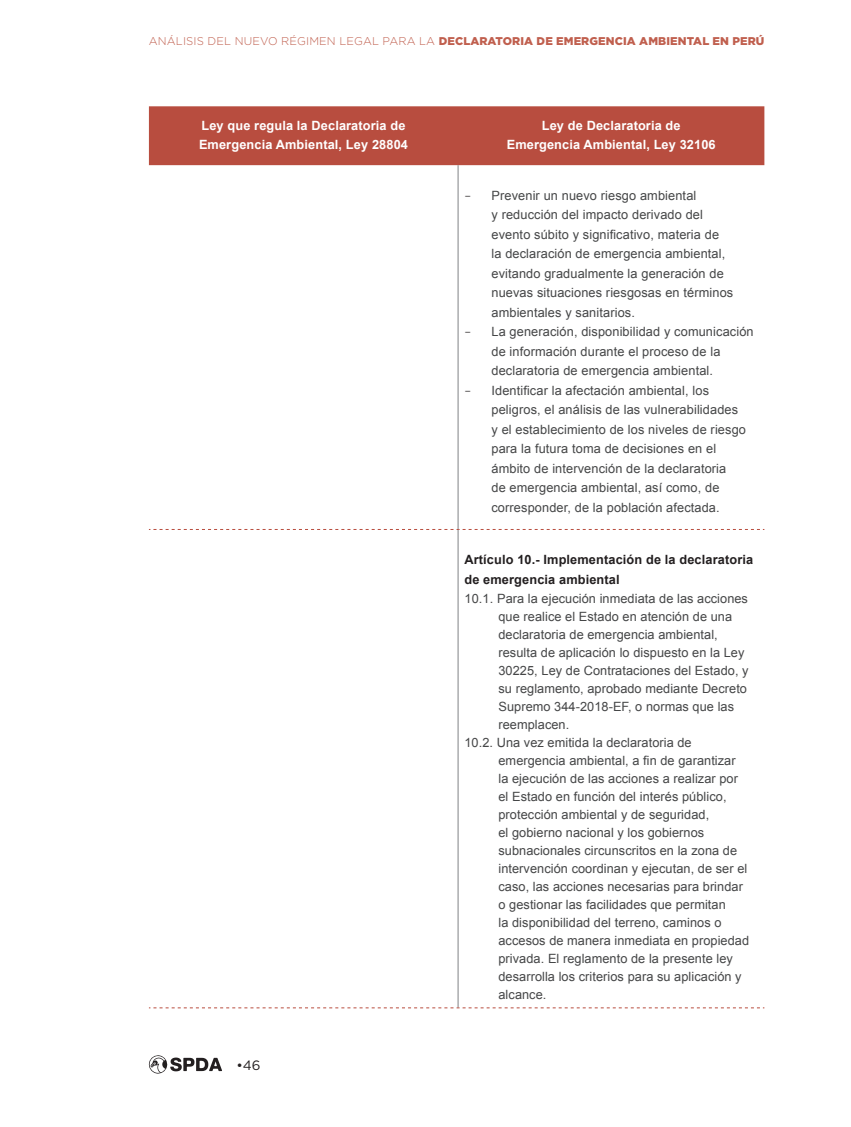
<style>
.page{position:relative;width:851px;height:1127px;background:#fff}
.page>*{position:absolute;margin:0;border:0;box-sizing:border-box;transform-origin:0 0}
.t1{font:13.5px "Gotham";color:#231f20}
.t2{font:12.75px/19.5px "Arial";letter-spacing:.005em;color:#454647}
.t3{font:700 12.75px/19.5px "Arial";letter-spacing:.01em;color:#fff}
.t4{font:700 12.75px/19.5px "Arial";letter-spacing:.01em;color:#231f20}
.t5{font:900 11.25px "Gotham";letter-spacing:.01em;color:#c05f4e}
.s1{font-weight:300}
.s2{font-family:"Gotham";font-weight:300;color:#231f20}
</style>
<div class="page">
<svg style="left:148px;top:1055px;width:74px;height:19px"></svg>
<div style="left:149px;top:106px;width:615px;height:59px;background:#b84d3f"></div>
<hr style="left:457px;top:165px;width:1px;height:364px;background:#808285">
<hr style="left:457px;top:530px;width:1px;height:477px;background:#808285">
<svg style="left:149px;top:529px;width:615px;height:1px"></svg>
<svg style="left:149px;top:1007px;width:615px;height:1px"></svg>
<p class="t5" style="left:149px;top:33px;width:617px"><span class="s1">ANÁLISIS DEL NUEVO RÉGIMEN LEGAL PARA LA</span> DECLARATORIA DE EMERGENCIA AMBIENTAL EN PERÚ</p>
<p class="t3" style="left:199px;top:116px;width:210px">Ley que regula la Declaratoria de<br>Emergencia Ambiental, Ley 28804</p>
<p class="t3" style="left:506px;top:116px;width:210px;text-align:center">Ley de Declaratoria de<br>Emergencia Ambiental, Ley 32106</p>
<p class="t2" style="left:491px;top:185px;width:243px;text-indent:-27px"><span class="s2">–</span> Prevenir un nuevo riesgo ambiental<br>y reducción del impacto derivado del evento súbito y significativo, materia de<br>la declaración de emergencia ambiental, evitando gradualmente la generación de nuevas situaciones riesgosas en términos ambientales y sanitarios.</p>
<p class="t2" style="left:491px;top:322px;width:264px;text-indent:-27px"><span class="s2">–</span> La generación, disponibilidad y comunicación de información durante el proceso de la declaratoria de emergencia ambiental.</p>
<p class="t2" style="left:491px;top:380px;width:256px;text-indent:-27px"><span class="s2">–</span> Identificar la afectación ambiental, los peligros, el análisis de las vulnerabilidades y el establecimiento de los niveles de riesgo para la futura toma de decisiones en el ámbito de intervención de la declaratoria<br>de emergencia ambiental, así como, de corresponder, de la población afectada.</p>
<p class="t1" style="left:236px;top:1056px;width:26px">•46</p>
<p class="t4" style="left:464px;top:550px;width:290px">Artículo 10.- Implementación de la declaratoria de emergencia ambiental</p>
<p class="t2" style="left:464px;top:589px;width:285px">10.1. Para la ejecución inmediata de las acciones</p>
<p class="t2" style="left:498px;top:607px;width:235px">que realice el Estado en atención de una</p>
<p class="t2" style="left:498px;top:625px;width:221px">declaratoria de emergencia ambiental,</p>
<p class="t2" style="left:498px;top:643px;width:247px">resulta de aplicación lo dispuesto en la Ley</p>
<p class="t2" style="left:498px;top:661px;width:251px">30225, Ley de Contrataciones del Estado, y</p>
<p class="t2" style="left:498px;top:679px;width:250px">su reglamento, aprobado mediante Decreto</p>
<p class="t2" style="left:498px;top:697px;width:237px">Supremo 344-2018-EF, o normas que las</p>
<p class="t2" style="left:498px;top:715px;width:72px">reemplacen.</p>
<p class="t2" style="left:464px;top:733px;width:229px">10.2. Una vez emitida la declaratoria de</p>
<p class="t2" style="left:498px;top:751px;width:239px">emergencia ambiental, a fin de garantizar</p>
<p class="t2" style="left:498px;top:769px;width:241px">la ejecución de las acciones a realizar por</p>
<p class="t2" style="left:498px;top:787px;width:229px">el Estado en función del interés público,</p>
<p class="t2" style="left:498px;top:805px;width:212px">protección ambiental y de seguridad,</p>
<p class="t2" style="left:498px;top:823px;width:207px">el gobierno nacional y los gobiernos</p>
<p class="t2" style="left:498px;top:841px;width:240px">subnacionales circunscritos en la zona de</p>
<p class="t2" style="left:498px;top:859px;width:250px">intervención coordinan y ejecutan, de ser el</p>
<p class="t2" style="left:498px;top:877px;width:246px">caso, las acciones necesarias para brindar</p>
<p class="t2" style="left:498px;top:895px;width:229px">o gestionar las facilidades que permitan</p>
<p class="t2" style="left:498px;top:913px;width:224px">la disponibilidad del terreno, caminos o</p>
<p class="t2" style="left:498px;top:931px;width:252px">accesos de manera inmediata en propiedad</p>
<p class="t2" style="left:498px;top:949px;width:236px">privada. El reglamento de la presente ley</p>
<p class="t2" style="left:498px;top:967px;width:245px">desarrolla los criterios para su aplicación y</p>
<p class="t2" style="left:498px;top:985px;width:49px">alcance.</p>
</div>
